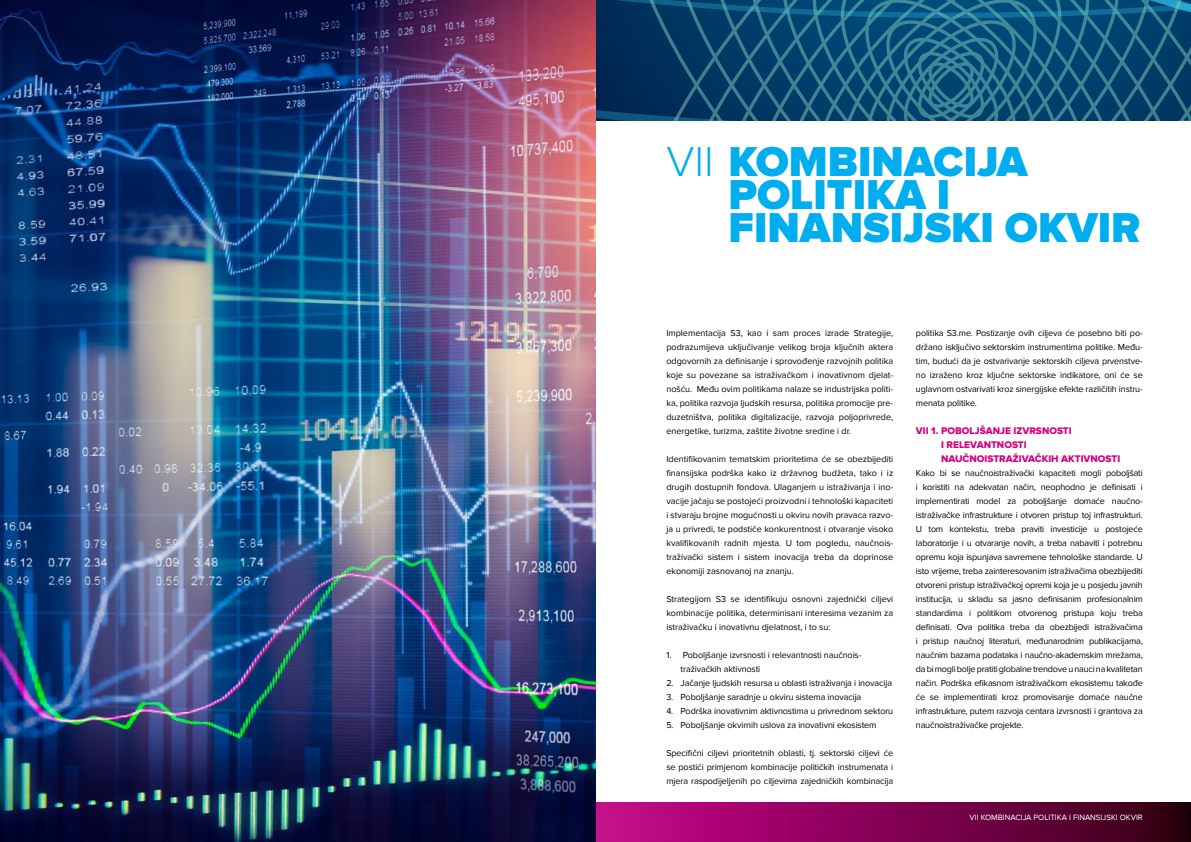
<style>
.page{position:relative;width:1191px;height:842px;background:#fff}
.page>*{position:absolute;margin:0;border:0;box-sizing:border-box;transform-origin:0 0}
.t1{font:900 43.3px/32.8px "Proxima Nova";color:#00aeef;text-align:center}
.t2{font:300 43.3px "Proxima Nova";color:#00aeef}
.t3{font:10px/14px "Proxima Nova Extrabld";color:#d60080}
.t4{font:9px/14px "Proxima Nova";letter-spacing:-.01em;color:#000;text-align:justify}
.t5{font:8px "Proxima Nova";color:#fff}
.s1{font-weight:900}
</style>
<div class="page">
<svg style="left:595px;top:802px;width:596px;height:40px;background:#800250"></svg>
<svg style="left:595px;top:0;width:25px;height:120px;background:#092d56"></svg>
<svg style="left:620px;top:0;width:571px;height:120px;background:#115277"></svg>
<img style="left:0;top:0;width:595px;height:842px">
<h1 class="t2" style="left:666px;top:137px;width:95px">VII <span class="s1">KOM</span></h1>
<h1 class="t1" style="left:828px;top:146px;width:201px">BINACIJA</h1>
<h1 class="t1" style="left:728px;top:179px;width:29px">POL</h1>
<h1 class="t1" style="left:728px;top:179px;width:309px">ITIKA I<br>FINANSIJSKI OKV</h1>
<h1 class="t1" style="left:1097px;top:212px;width:44px">IR</h1>
<p class="t4" style="left:666px;top:326px;width:228px">Implementacija S3, kao i sam proces izrade Strategije, podrazumijeva uključivanje velikog broja ključnih aktera odgovornih za definisanje i sprovođenje razvojnih politika koje su povezane sa istraživačkom i inovativnom djelat&shy;nošću. Među ovim politikama nalaze se industrijska politi&shy;ka, politika razvoja ljudskih resursa, politika promocije pre&shy;duzetništva, politika digitalizacije, razvoja poljoprivrede, energetike, turizma, zaštite životne sredine i dr.</p>
<p class="t4" style="left:666px;top:452px;width:228px">Identifikovanim tematskim prioritetima će se obezbijediti finansijska podrška kako iz državnog budžeta, tako i iz drugih dostupnih fondova. Ulaganjem u istraživanja i ino&shy;vacije jačaju se postojeći proizvodni i tehnološki kapaciteti i stvaraju brojne mogućnosti u okviru novih pravaca razvo&shy;ja u privredi, te podstiče konkurentnost i otvaranje visoko kvalifikovanih radnih mjesta. U tom pogledu, naučnois&shy;traživački sistem i sistem inovacija treba da doprinose ekonomiji zasnovanoj na znanju.</p>
<p class="t4" style="left:666px;top:592px;width:228px">Strategijom S3 se identifikuju osnovni zajednički ciljevi kombinacije politika, determinisani interesima vezanim za istraživačku i inovativnu djelatnost, i to su:</p>
<p class="t4" style="left:680px;top:648px;width:182px;text-indent:-14px">1. Poboljšanje izvrsnosti i relevantnosti naučnois&shy;traživačkih aktivnosti</p>
<p class="t4" style="left:666px;top:676px;width:227px">2. Jačanje ljudskih resursa u oblasti istraživanja i inovacija</p>
<p class="t4" style="left:666px;top:690px;width:196px">3. Poboljšanje saradnje u okviru sistema inovacija</p>
<p class="t4" style="left:666px;top:704px;width:228px">4. Podrška inovativnim aktivnostima u privrednom sektoru</p>
<p class="t4" style="left:666px;top:718px;width:212px">5. Poboljšanje okvirnih uslova za inovativni ekosistem</p>
<p class="t4" style="left:666px;top:746px;width:228px">Specifični ciljevi prioritetnih oblasti, tj. sektorski ciljevi će se postići primjenom kombinacije političkih instrumenata i mjera raspodijeljenih po ciljevima zajedničkih kombinacija</p>
<p class="t4" style="left:916px;top:326px;width:228px">politika S3.me. Postizanje ovih ciljeva će posebno biti po&shy;držano isključivo sektorskim instrumentima politike. Među&shy;tim, budući da je ostvarivanje sektorskih ciljeva prvenstve&shy;no izraženo kroz ključne sektorske indikatore, oni će se uglavnom ostvarivati kroz sinergijske efekte različitih instru&shy;menata politike.</p>
<p class="t3" style="left:941px;top:424px;width:180px;text-indent:-25px">VII 1. POBOLJŠANJE IZVRSNOSTI<br>I RELEVANTNOSTI<br>NAUČNOISTRAŽIVAČKIH AKTIVNOSTI</p>
<p class="t4" style="left:916px;top:466px;width:228px">Kako bi se naučnoistraživački kapaciteti mogli poboljšati i koristiti na adekvatan način, neophodno je definisati i implementirati model za poboljšanje domaće naučno&shy;istraživačke infrastrukture i otvoren pristup toj infrastrukturi.<br>U tom kontekstu, treba praviti investicije u postojeće laboratorije i u otvaranje novih, a treba nabaviti i potrebnu opremu koja ispunjava savremene tehnološke standarde. U isto vrijeme, treba zainteresovanim istraživačima obezbijediti otvoreni pristup istraživačkoj opremi koja je u posjedu javnih institucija, u skladu sa jasno definisanim profesionalnim standardima i politikom otvorenog pristupa koju treba definisati. Ova politika treba da obezbijedi istraživačima i pristup naučnoj literaturi, međunarodnim publikacijama, naučnim bazama podataka i naučno-akademskim mrežama, da bi mogli bolje pratiti globalne trendove u nauci na kvalitetan način. Podrška efikasnom istraživačkom ekosistemu takođe će se implementirati kroz promovisanje domaće naučne infrastrukture, putem razvoja centara izvrsnosti i grantova za naučnoistraživačke projekte.</p>
<p class="t5" style="left:969px;top:813px;width:175px">VII KOMBINACIJA POLITIKA I FINANSIJSKI OKVIR</p>
</div>
